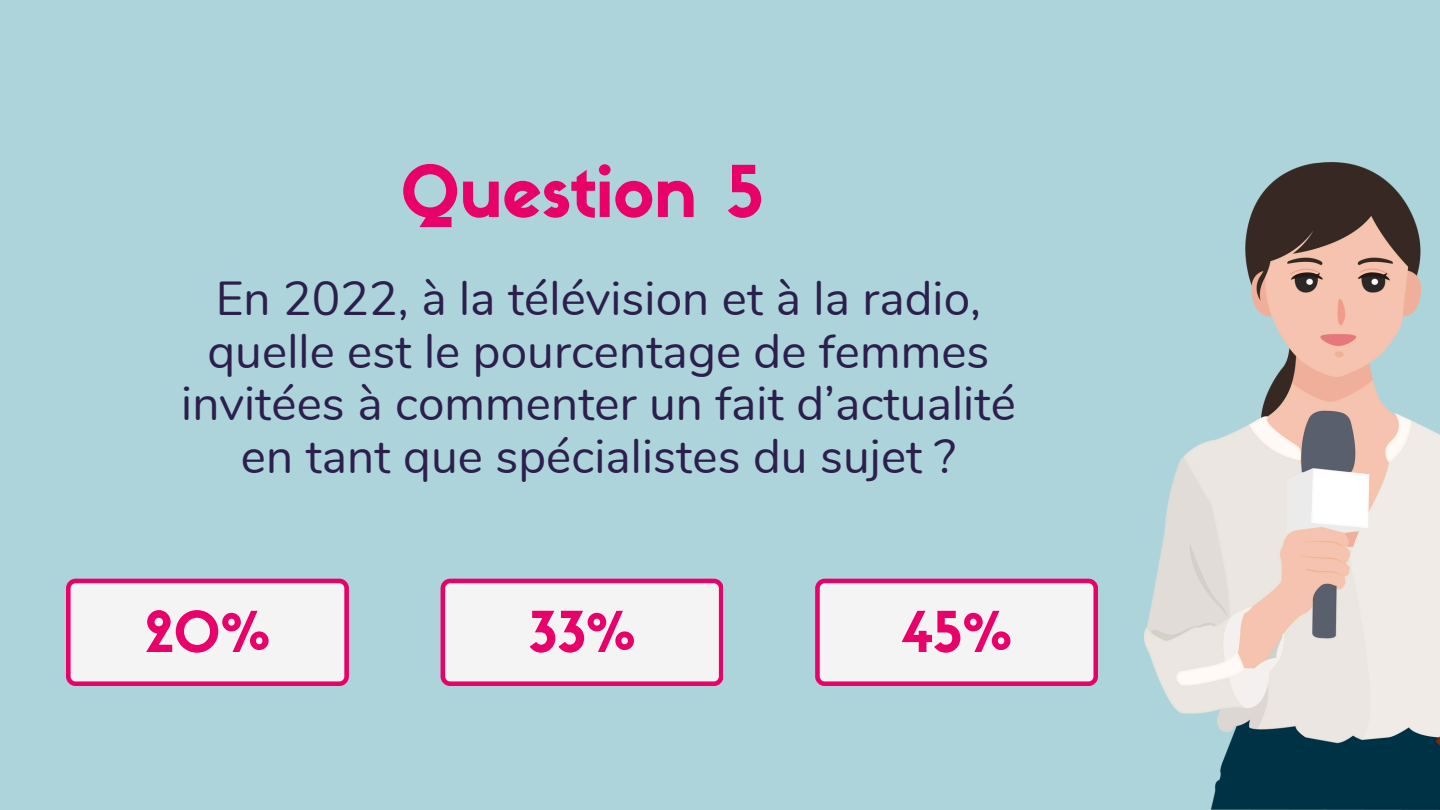
<style>
.page{position:relative;width:1440px;height:810px;background:#add4db}
.page>*{position:absolute;margin:0;border:0;box-sizing:border-box;transform-origin:0 0}
.t1{font:70px "Sifonn Basic";color:#e9016a}
.t2{font:55.2px "Sifonn Basic";color:#e9016a}
.t3{font:47.7px/52.5px "Nunito";color:#2c1e4d;text-align:center}
</style>
<div class="page">
<img style="left:1144px;top:162px;width:296px;height:648px">
<svg style="left:66px;top:579px;width:283px;height:107px;background:#f2d9e4"></svg>
<svg style="left:815px;top:579px;width:283px;height:107px;background:#f2d9e4"></svg>
<svg style="left:441px;top:579px;width:282px;height:107px;background:#f2d9e5"></svg>
<h1 class="t1" style="left:400px;top:164px;width:365px">Question 5</h1>
<p class="t3" style="left:181px;top:273px;width:836px">En 2022, à la télévision et à la radio, quelle est le pourcentage de femmes invitées à commenter un fait d’actualité en tant que spécialistes du sujet ?</p>
<h1 class="t2" style="left:145px;top:611px;width:127px">20%</h1>
<p class="t2" style="left:528px;top:611px;width:109px">33%</p>
<h1 class="t2" style="left:901px;top:611px;width:112px">45%</h1>
</div>
